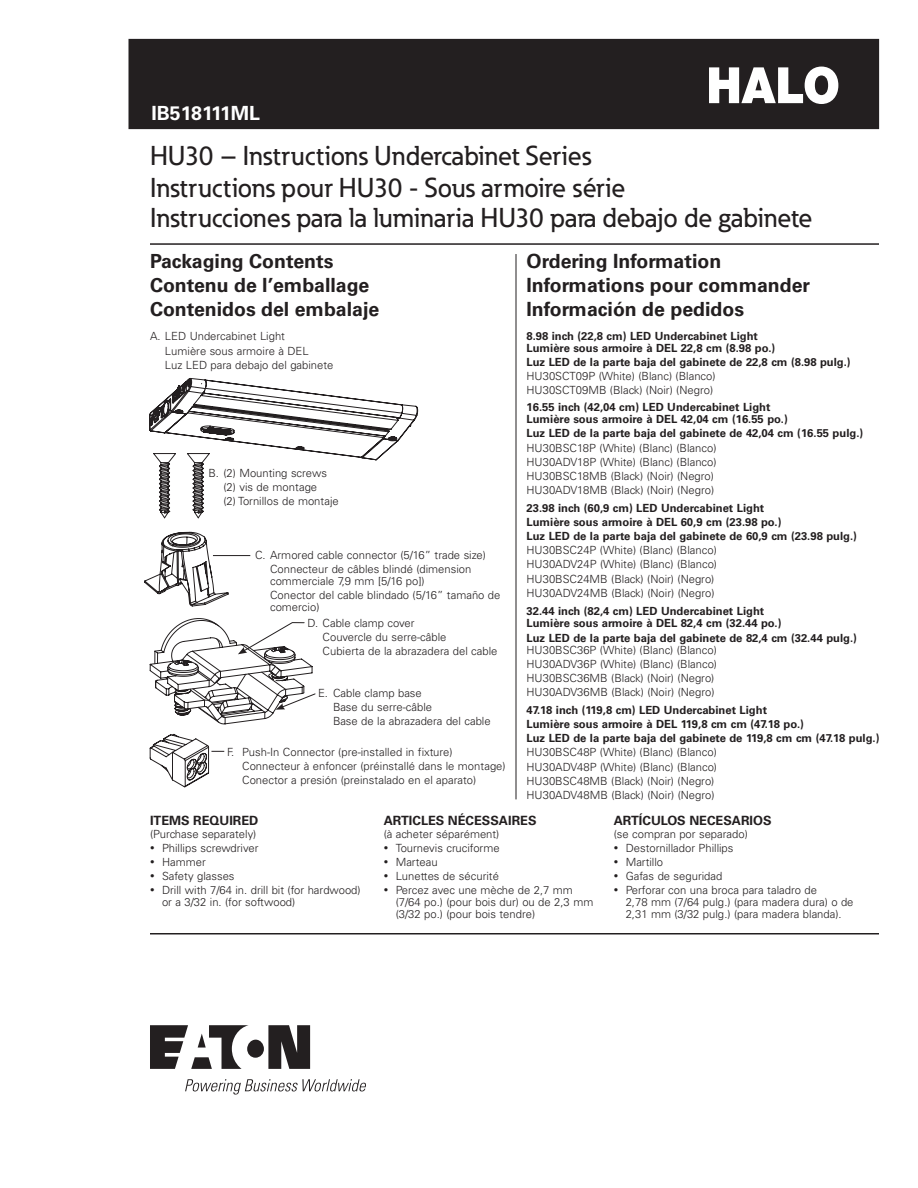
<style>
.page{position:relative;width:918px;height:1188px;background:#fff}
.page>*{position:absolute;margin:0;border:0;box-sizing:border-box;transform-origin:0 0}
.t1{font:500 27px/30.8px "Eaton";color:#231f20}
.t2{font:700 19.5px/24px "Univers LT Std";color:#231f20}
.t3{font:700 19.5px "Univers LT Std";color:#fff}
.t4{font:700 12.75px "Univers LT Std";color:#231f20}
.t5{font:300 11.25px/14.1px "Univers LT Std";color:#231f20}
.t6{font:700 11.25px/14.1px "Univers LT Std";color:#231f20}
.s1{font-size:9px}
</style>
<div class="page">
<hr style="left:213px;top:555px;width:37px;height:1px;background:#231f20">
<svg style="left:150px;top:618px;width:166px;height:106px"></svg>
<svg style="left:150px;top:734px;width:74px;height:53px"></svg>
<svg style="left:150px;top:378px;width:268px;height:140px"></svg>
<div style="left:129px;top:39px;width:750px;height:90px;background:#231f20"></div>
<svg style="left:709px;top:67px;width:129px;height:37px"></svg>
<hr style="left:150px;top:933px;width:729px;height:1px;background:#231f20">
<hr style="left:150px;top:243px;width:729px;height:2px;background:#231f20">
<svg style="left:150px;top:1025px;width:160px;height:44px"></svg>
<svg style="left:185px;top:1079px;width:181px;height:16px"></svg>
<svg style="left:144px;top:532px;width:85px;height:74px"></svg>
<hr style="left:516px;top:254px;width:1px;height:545px;background:#231f20">
<h2 class="t3" style="left:152px;top:101px;width:110px">IB518111ML</h2>
<h1 class="t1" style="left:150px;top:140px;width:664px">HU30 – Instructions Undercabinet Series<br>Instructions pour HU30 - Sous armoire série<br>Instrucciones para la luminaria HU30 para debajo de gabinete</h1>
<h2 class="t2" style="left:150px;top:249px;width:231px">Packaging Contents<br>Contenu de l’emballage<br>Contenidos del embalaje</h2>
<h2 class="t2" style="left:526px;top:249px;width:285px">Ordering Information<br>Informations pour commander<br>Información de pedidos</h2>
<p class="t5" style="left:165px;top:329px;width:170px;text-indent:-15px">A. LED Undercabinet Light<br>Lumière sous armoire à DEL<br>Luz LED para debajo del gabinete</p>
<p class="t5" style="left:223px;top:466px;width:117px;text-indent:-15px">B. (2) Mounting screws (2) vis de montage<br>(2) Tornillos de montaje</p>
<p class="t5" style="left:255px;top:548px;width:232px;text-align:center">C. Armored cable connector (5/16” trade size)<br>Connecteur de câbles blindé (dimension</p>
<p class="t5" style="left:270px;top:574px;width:232px">commerciale 7,9 mm [5/16 po])<br>Conector del cable blindado (5/16” tamaño de</p>
<p class="t5" style="left:308px;top:600px;width:109px;line-height:15.3px;text-indent:-37px">comercio)<br>D. Cable clamp cover</p>
<p class="t5" style="left:323px;top:630px;width:176px">Couvercle du serre-câble<br>Cubierta de la abrazadera del cable</p>
<p class="t5" style="left:333px;top:686px;width:159px;text-indent:-15px">E. Cable clamp base<br>Base du serre-câble<br>Base de la abrazadera del cable</p>
<p class="t5" style="left:242px;top:745px;width:265px;text-indent:-15px">F. Push-In Connector (pre-installed in fixture)<br>Connecteur à enfoncer (préinstallé dans le montage)<br>Conector a presión (preinstalado en el aparato)</p>
<p class="t6" style="left:526px;top:330px;width:250px;line-height:12px">8.98 inch (22,8 cm) LED Undercabinet Light<br>Lumière sous armoire à DEL 22,8 cm (8.98 po.)</p>
<p class="t6" style="left:526px;top:355px;width:326px">Luz LED de la parte baja del gabinete de 22,8 cm (8.98 pulg.)</p>
<p class="t5" style="left:526px;top:369px;width:191px">HU30SCT09P (White) (Blanc) (Blanco)<br>HU30SCT09MB (Black) (Noir) (Negro)</p>
<p class="t6" style="left:526px;top:401px;width:263px;line-height:12px">16.55 inch (42,04 cm) LED Undercabinet Light<br>Lumière sous armoire à DEL 42,04 cm (16.55 po.)</p>
<p class="t6" style="left:526px;top:426px;width:338px">Luz LED de la parte baja del gabinete de 42,04 cm (16.55 pulg.)</p>
<p class="t5" style="left:526px;top:441px;width:192px">HU30BSC18P (White) (Blanc) (Blanco)<br>HU30ADV18P (White) (Blanc) (Blanco)<br>HU30BSC18MB (Black) (Noir) (Negro)<br>HU30ADV18MB (Black) (Noir) (Negro)</p>
<p class="t6" style="left:526px;top:501px;width:332px">23.98 inch (60,9 cm) LED Undercabinet Light<br>Lumière sous armoire à DEL 60,9 cm (23.98 po.)<br>Luz LED de la parte baja del gabinete de 60,9 cm (23.98 pulg.)</p>
<p class="t5" style="left:526px;top:543px;width:192px">HU30BSC24P (White) (Blanc) (Blanco)<br>HU30ADV24P (White) (Blanc) (Blanco)<br>HU30BSC24MB (Black) (Noir) (Negro)<br>HU30ADV24MB (Black) (Noir) (Negro)</p>
<p class="t6" style="left:526px;top:606px;width:256px;line-height:12px">32.44 inch (82,4 cm) LED Undercabinet Light<br>Lumière sous armoire à DEL 82,4 cm (32.44 po.)</p>
<p class="t6" style="left:526px;top:631px;width:332px">Luz LED de la parte baja del gabinete de 82,4 cm (32.44 pulg.)</p>
<p class="t5" style="left:526px;top:643px;width:192px">HU30BSC36P (White) (Blanc) (Blanco)<br>HU30ADV36P (White) (Blanc) (Blanco)<br>HU30BSC36MB (Black) (Noir) (Negro)<br>HU30ADV36MB (Black) (Noir) (Negro)</p>
<p class="t6" style="left:526px;top:703px;width:355px">47.18 inch (119,8 cm) LED Undercabinet Light<br>Lumière sous armoire à DEL 119,8 cm cm (47.18 po.)<br>Luz LED de la parte baja del gabinete de 119,8 cm cm (47.18 pulg.)</p>
<p class="t5" style="left:526px;top:745px;width:192px">HU30BSC48P (White) (Blanc) (Blanco)<br>HU30ADV48P (White) (Blanc) (Blanco)<br>HU30BSC48MB (Black) (Noir) (Negro)<br>HU30ADV48MB (Black) (Noir) (Negro)</p>
<p class="t4" style="left:150px;top:813px;width:110px">ITEMS REQUIRED</p>
<p class="t5" style="left:150px;top:827px;width:108px">(Purchase separately)</p>
<p class="t5" style="left:150px;top:841px;width:110px"><span class="s1">•</span> Phillips screwdriver</p>
<p class="t5" style="left:150px;top:855px;width:57px"><span class="s1">•</span> Hammer</p>
<p class="t5" style="left:150px;top:869px;width:86px"><span class="s1">•</span> Safety glasses</p>
<p class="t5" style="left:162px;top:884px;width:200px;line-height:12px;text-indent:-12px"><span class="s1">•</span> Drill with 7/64 in. drill bit (for hardwood) or a 3/32 in. (for softwood)</p>
<p class="t4" style="left:384px;top:813px;width:154px">ARTICLES NÉCESSAIRES</p>
<p class="t5" style="left:384px;top:827px;width:117px">(à acheter séparément)</p>
<p class="t5" style="left:384px;top:841px;width:117px"><span class="s1">•</span> Tournevis cruciforme</p>
<p class="t5" style="left:384px;top:855px;width:55px"><span class="s1">•</span> Marteau</p>
<p class="t5" style="left:384px;top:869px;width:117px"><span class="s1">•</span> Lunettes de sécurité</p>
<p class="t5" style="left:396px;top:884px;width:199px;line-height:12px;text-indent:-12px"><span class="s1">•</span> Percez avec une mèche de 2,7 mm (7/64 po.) (pour bois dur) ou de 2,3 mm (3/32 po.) (pour bois tendre)</p>
<p class="t4" style="left:614px;top:813px;width:159px">ARTÍCULOS NECESARIOS</p>
<p class="t5" style="left:614px;top:827px;width:136px">(se compran por separado)</p>
<p class="t5" style="left:614px;top:841px;width:121px"><span class="s1">•</span> Destornillador Phillips</p>
<p class="t5" style="left:614px;top:855px;width:51px"><span class="s1">•</span> Martillo</p>
<p class="t5" style="left:614px;top:869px;width:110px"><span class="s1">•</span> Gafas de seguridad</p>
<p class="t5" style="left:626px;top:884px;width:229px;line-height:12px;text-indent:-12px"><span class="s1">•</span> Perforar con una broca para taladro de<br>2,78 mm (7/64 pulg.) (para madera dura) o de<br>2,31 mm (3/32 pulg.) (para madera blanda).</p>
</div>
